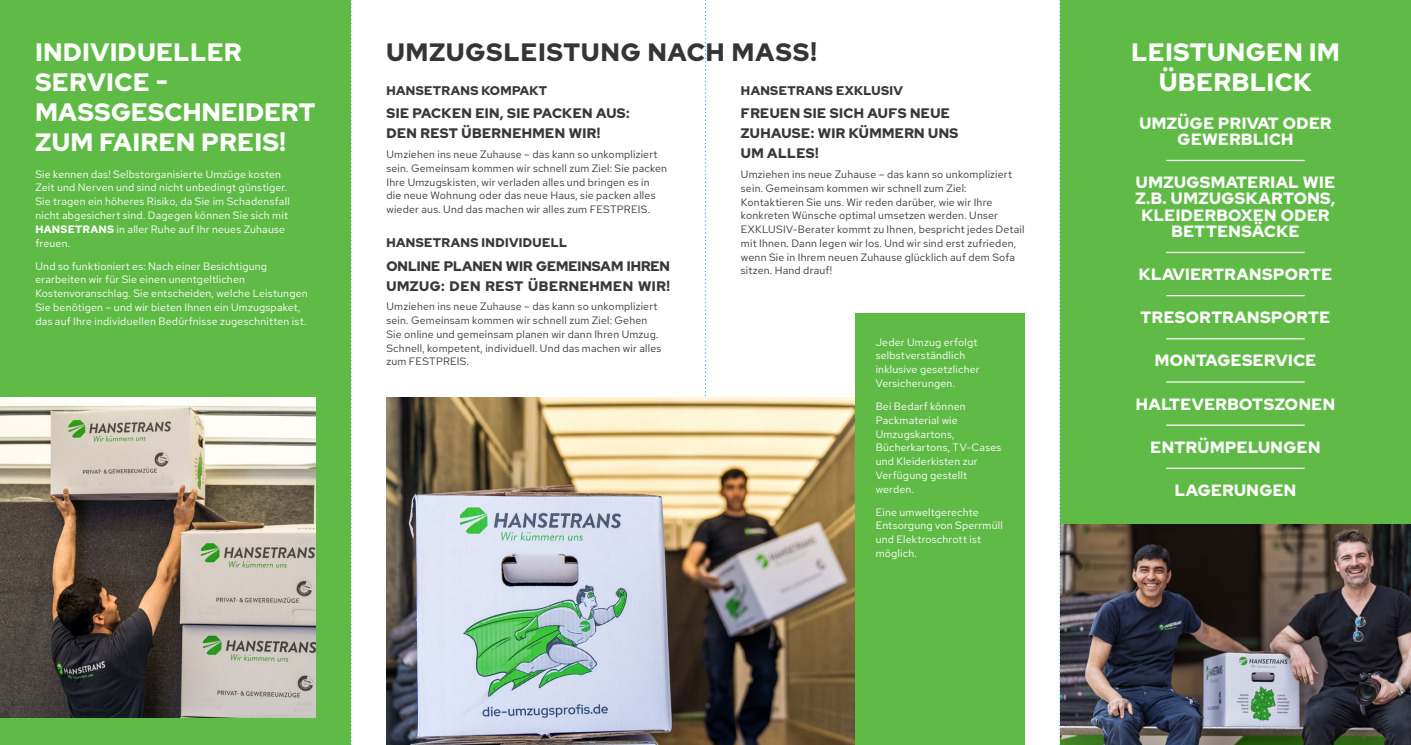
<style>
.page{position:relative;width:1411px;height:745px;background:#fff}
.page>*{position:absolute;margin:0;border:0;box-sizing:border-box;transform-origin:0 0}
.t1{font:900 25px/30px "Red Hat Display";letter-spacing:.03em;color:#fff}
.t2{font:900 25px "Red Hat Display";letter-spacing:.045em;color:#363536}
.t3{font:900 16.25px/16.2px "Red Hat Display";letter-spacing:.03em;color:#fff;text-align:center}
.t4{font:900 13.75px/20px "Red Hat Display";letter-spacing:.03em;color:#383839}
.t5{font:900 13.75px/20px "Red Hat Display";color:#383839}
.t6{font:900 12.5px "Red Hat Display";letter-spacing:.03em;color:#383839}
.t7{font:10.62px/13.8px "Red Hat Text";letter-spacing:.02em;color:#383839}
.t8{font:10.62px/13.8px "Red Hat Text";letter-spacing:.02em;color:#fff}
.s1{font-weight:700}
</style>
<div class="page">
<svg style="left:704px;top:0;width:2px;height:745px"></svg>
<svg style="left:350px;top:0;width:2px;height:745px"></svg>
<div style="left:0;top:0;width:351px;height:744px;background:#60bb46"></div>
<div style="left:1059px;top:0;width:351px;height:526px;background:#60bb46"></div>
<hr style="left:1166px;top:160px;width:138px;height:1px;background:#fff">
<hr style="left:1166px;top:252px;width:138px;height:1px;background:#fff">
<hr style="left:1166px;top:295px;width:138px;height:1px;background:#fff">
<hr style="left:1166px;top:338px;width:138px;height:1px;background:#fff">
<hr style="left:1166px;top:381px;width:138px;height:1px;background:#fff">
<hr style="left:1166px;top:424px;width:138px;height:1px;background:#fff">
<hr style="left:1166px;top:467px;width:138px;height:1px;background:#fff">
<img style="left:386px;top:397px;width:469px;height:347px">
<img style="left:0;top:397px;width:315px;height:319px">
<div style="left:855px;top:313px;width:169px;height:431px;background:#60bb46"></div>
<img style="left:1059px;top:523px;width:351px;height:221px">
<h1 class="t1" style="left:35px;top:37px;width:282px">INDIVIDUELLER<br>SERVICE -<br>MASSGESCHNEIDERT<br>ZUM FAIREN PREIS!</h1>
<p class="t8" style="left:35px;top:167px;width:256px">Sie kennen das! Selbstorganisierte Umzüge kosten Zeit und Nerven und sind nicht unbedingt günstiger.<br>Sie tragen ein höheres Risiko, da Sie im Schadensfall nicht abgesichert sind. Dagegen können Sie sich mit <span class="s1">HANSETRANS</span> in aller Ruhe auf Ihr neues Zuhause freuen.</p>
<p class="t8" style="left:35px;top:258px;width:274px">Und so funktioniert es: Nach einer Besichtigung erarbeiten wir für Sie einen unentgeltlichen Kostenvoranschlag. Sie entscheiden, welche Leistungen Sie benötigen – und wir bieten Ihnen ein Umzugspaket, das auf Ihre individuellen Bedürfnisse zugeschnitten ist.</p>
<h1 class="t2" style="left:386px;top:36px;width:432px">UMZUGSLEISTUNG NACH MASS!</h1>
<p class="t6" style="left:386px;top:82px;width:162px">HANSETRANS KOMPAKT</p>
<p class="t4" style="left:386px;top:103px;width:245px">SIE PACKEN EIN, SIE PACKEN AUS:<br>DEN REST ÜBERNEHMEN WIR!</p>
<p class="t7" style="left:386px;top:147px;width:282px">Umziehen ins neue Zuhause – das kann so unkompliziert sein. Gemeinsam kommen wir schnell zum Ziel: Sie packen Ihre Umzugskisten, wir verladen alles und bringen es in<br>die neue Wohnung oder das neue Haus, sie packen alles wieder aus. Und das machen wir alles zum FESTPREIS.</p>
<p class="t6" style="left:386px;top:234px;width:182px">HANSETRANS INDIVIDUELL</p>
<p class="t5" style="left:386px;top:256px;width:285px">ONLINE PLANEN WIR GEMEINSAM IHREN<br>UMZUG: DEN REST ÜBERNEHMEN WIR!</p>
<p class="t7" style="left:386px;top:299px;width:276px">Umziehen ins neue Zuhause – das kann so unkompliziert sein. Gemeinsam kommen wir schnell zum Ziel: Gehen Sie online und gemeinsam planen wir dann Ihren Umzug.<br>Schnell, kompetent, individuell. Und das machen wir alles zum FESTPREIS.</p>
<p class="t6" style="left:741px;top:82px;width:163px">HANSETRANS EXKLUSIV</p>
<p class="t4" style="left:741px;top:103px;width:219px">FREUEN SIE SICH AUFS NEUE<br>ZUHAUSE: WIR KÜMMERN UNS<br>UM ALLES!</p>
<p class="t7" style="left:741px;top:167px;width:285px">Umziehen ins neue Zuhause – das kann so unkompliziert sein. Gemeinsam kommen wir schnell zum Ziel:<br>Kontaktieren Sie uns. Wir reden darüber, wie wir Ihre konkreten Wünsche optimal umsetzen werden. Unser EXKLUSIV-Berater kommt zu Ihnen, bespricht jedes Detail mit Ihnen. Dann legen wir los. Und wir sind erst zufrieden, wenn Sie in Ihrem neuen Zuhause glücklich auf dem Sofa sitzen. Hand drauf!</p>
<p class="t8" style="left:875px;top:334px;width:105px">Jeder Umzug erfolgt selbstverständlich inklusive gesetzlicher<br>Versicherungen.</p>
<p class="t8" style="left:875px;top:399px;width:127px">Bei Bedarf können<br>Packmaterial wie<br>Umzugskartons,<br>Bücherkartons, TV-Cases und Kleiderkisten zur<br>Verfügung gestellt werden.</p>
<p class="t8" style="left:875px;top:504px;width:129px">Eine umweltgerechte<br>Entsorgung von Sperrmüll und Elektroschrott ist möglich.</p>
<h1 class="t1" style="left:1131px;top:37px;width:209px;text-align:center">LEISTUNGEN IM<br>ÜBERBLICK</h1>
<h2 class="t3" style="left:1139px;top:114px;width:193px">UMZÜGE PRIVAT ODER<br>GEWERBLICH</h2>
<h2 class="t3" style="left:1135px;top:174px;width:201px">UMZUGSMATERIAL WIE<br>Z.B. UMZUGSKARTONS,<br>KLEIDERBOXEN ODER<br>BETTENSÄCKE</h2>
<h2 class="t3" style="left:1138px;top:266px;width:195px">KLAVIERTRANSPORTE</h2>
<h2 class="t3" style="left:1140px;top:309px;width:191px">TRESORTRANSPORTE</h2>
<h2 class="t3" style="left:1154px;top:352px;width:163px">MONTAGESERVICE</h2>
<h2 class="t3" style="left:1135px;top:395px;width:200px">HALTEVERBOTSZONEN</h2>
<h2 class="t3" style="left:1150px;top:438px;width:171px">ENTRÜMPELUNGEN</h2>
<h2 class="t3" style="left:1174px;top:481px;width:123px">LAGERUNGEN</h2>
</div>
